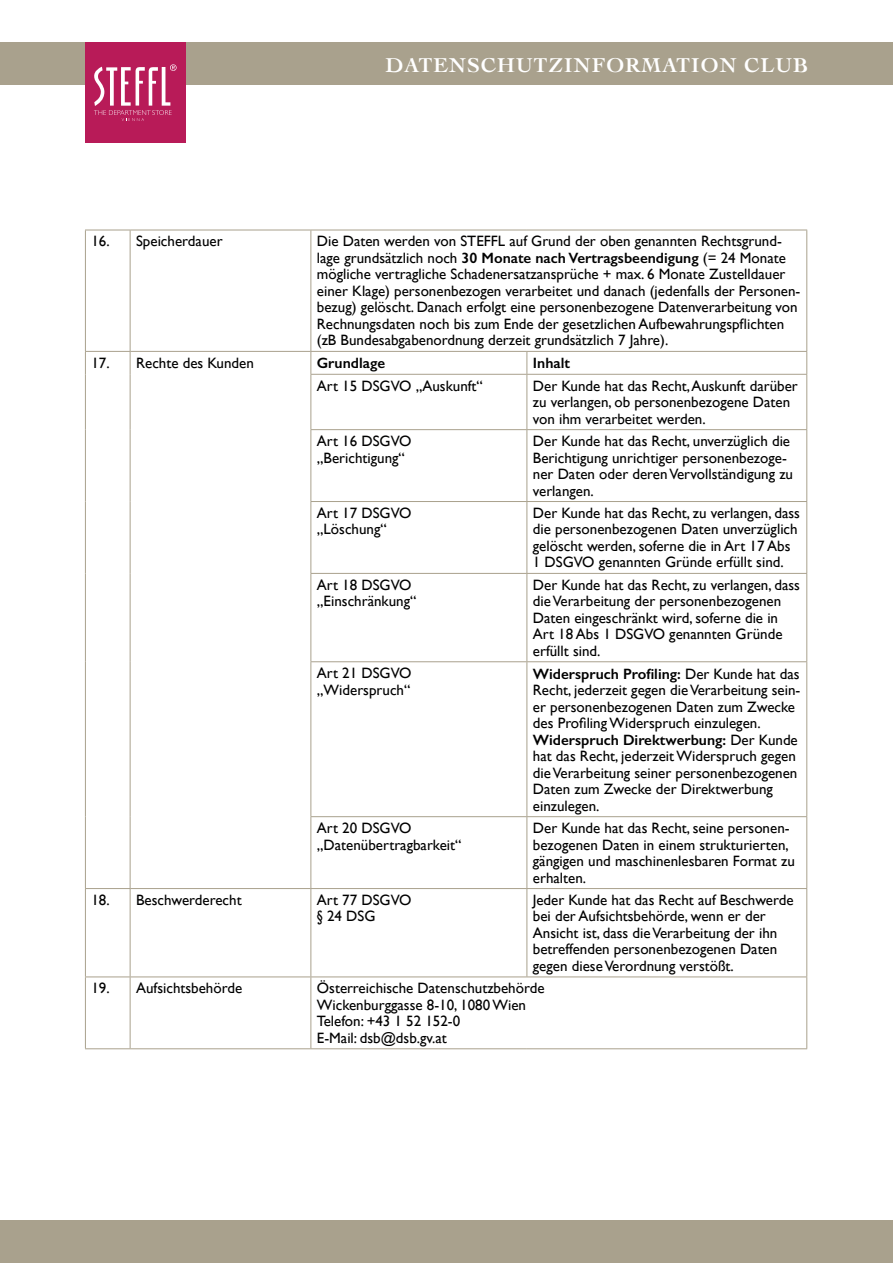
<style>
.page{position:relative;width:893px;height:1263px;background:#fff}
.page>*{position:absolute;margin:0;border:0;box-sizing:border-box;transform-origin:0 0}
.t1{font:700 21px "Cochin";letter-spacing:.05em;color:#fff}
.t2{font:15px/16.5px "Gill Sans";color:#000}
.t3{font:600 15px "Gill Sans";color:#000}
.s1{font-weight:600}
</style>
<div class="page">
<div style="left:0;top:43px;width:893px;height:42px;background:#a9a18d"></div>
<div style="left:0;top:1220px;width:893px;height:43px;background:#a9a18d"></div>
<div style="left:85px;top:43px;width:100px;height:100px;background:#b81b58"></div>
<svg style="left:94px;top:64px;width:83px;height:57px"></svg>
<hr style="left:85px;top:230px;width:45px;height:1px;background:#a9a18d">
<hr style="left:85px;top:230px;width:1px;height:121px;background:#a9a18d">
<hr style="left:130px;top:230px;width:181px;height:1px;background:#a9a18d">
<hr style="left:130px;top:230px;width:1px;height:121px;background:#a9a18d">
<hr style="left:311px;top:230px;width:216px;height:1px;background:#a9a18d">
<hr style="left:310px;top:230px;width:1px;height:121px;background:#a9a18d">
<hr style="left:527px;top:230px;width:280px;height:1px;background:#a9a18d">
<hr style="left:806px;top:230px;width:1px;height:121px;background:#a9a18d">
<hr style="left:85px;top:351px;width:45px;height:1px;background:#a9a18d">
<svg style="left:85px;top:352px;width:1px;height:22px"></svg>
<hr style="left:130px;top:351px;width:181px;height:1px;background:#a9a18d">
<svg style="left:130px;top:352px;width:1px;height:22px"></svg>
<hr style="left:85px;top:374px;width:1px;height:56px;background:#a9a18d">
<hr style="left:130px;top:374px;width:1px;height:56px;background:#a9a18d">
<hr style="left:85px;top:430px;width:1px;height:71px;background:#a9a18d">
<hr style="left:130px;top:430px;width:1px;height:71px;background:#a9a18d">
<hr style="left:85px;top:501px;width:1px;height:72px;background:#a9a18d">
<hr style="left:130px;top:501px;width:1px;height:72px;background:#a9a18d">
<hr style="left:85px;top:573px;width:1px;height:89px;background:#a9a18d">
<hr style="left:130px;top:573px;width:1px;height:89px;background:#a9a18d">
<hr style="left:85px;top:662px;width:1px;height:155px;background:#a9a18d">
<hr style="left:130px;top:662px;width:1px;height:155px;background:#a9a18d">
<hr style="left:85px;top:817px;width:1px;height:71px;background:#a9a18d">
<hr style="left:130px;top:817px;width:1px;height:71px;background:#a9a18d">
<hr style="left:311px;top:351px;width:216px;height:1px;background:#a9a18d">
<svg style="left:310px;top:352px;width:1px;height:22px"></svg>
<hr style="left:527px;top:351px;width:280px;height:1px;background:#a9a18d">
<svg style="left:526px;top:352px;width:1px;height:22px"></svg>
<svg style="left:806px;top:352px;width:1px;height:22px"></svg>
<hr style="left:310px;top:374px;width:217px;height:1px;background:#a9a18d">
<hr style="left:310px;top:375px;width:1px;height:54px;background:#a9a18d">
<hr style="left:527px;top:374px;width:280px;height:1px;background:#a9a18d">
<hr style="left:526px;top:375px;width:1px;height:54px;background:#a9a18d">
<hr style="left:806px;top:375px;width:1px;height:54px;background:#a9a18d">
<hr style="left:310px;top:429px;width:217px;height:1px;background:#a9a18d">
<hr style="left:310px;top:430px;width:1px;height:71px;background:#a9a18d">
<hr style="left:527px;top:429px;width:280px;height:1px;background:#a9a18d">
<hr style="left:526px;top:430px;width:1px;height:71px;background:#a9a18d">
<hr style="left:806px;top:430px;width:1px;height:71px;background:#a9a18d">
<hr style="left:310px;top:501px;width:217px;height:1px;background:#a9a18d">
<hr style="left:310px;top:502px;width:1px;height:71px;background:#a9a18d">
<hr style="left:527px;top:501px;width:280px;height:1px;background:#a9a18d">
<hr style="left:526px;top:502px;width:1px;height:71px;background:#a9a18d">
<hr style="left:806px;top:502px;width:1px;height:71px;background:#a9a18d">
<hr style="left:310px;top:573px;width:217px;height:1px;background:#a9a18d">
<hr style="left:310px;top:574px;width:1px;height:87px;background:#a9a18d">
<hr style="left:527px;top:573px;width:280px;height:1px;background:#a9a18d">
<hr style="left:526px;top:574px;width:1px;height:87px;background:#a9a18d">
<hr style="left:806px;top:574px;width:1px;height:87px;background:#a9a18d">
<hr style="left:310px;top:661px;width:217px;height:1px;background:#a9a18d">
<hr style="left:310px;top:662px;width:1px;height:154px;background:#a9a18d">
<hr style="left:527px;top:661px;width:280px;height:1px;background:#a9a18d">
<hr style="left:526px;top:662px;width:1px;height:154px;background:#a9a18d">
<hr style="left:806px;top:662px;width:1px;height:154px;background:#a9a18d">
<hr style="left:310px;top:816px;width:217px;height:1px;background:#a9a18d">
<hr style="left:310px;top:817px;width:1px;height:71px;background:#a9a18d">
<hr style="left:527px;top:816px;width:280px;height:1px;background:#a9a18d">
<hr style="left:526px;top:817px;width:1px;height:71px;background:#a9a18d">
<hr style="left:806px;top:817px;width:1px;height:71px;background:#a9a18d">
<hr style="left:85px;top:888px;width:45px;height:1px;background:#a9a18d">
<hr style="left:85px;top:889px;width:1px;height:87px;background:#a9a18d">
<hr style="left:130px;top:888px;width:181px;height:1px;background:#a9a18d">
<hr style="left:130px;top:889px;width:1px;height:87px;background:#a9a18d">
<hr style="left:311px;top:888px;width:216px;height:1px;background:#a9a18d">
<hr style="left:310px;top:889px;width:1px;height:87px;background:#a9a18d">
<hr style="left:527px;top:888px;width:280px;height:1px;background:#a9a18d">
<hr style="left:526px;top:889px;width:1px;height:87px;background:#a9a18d">
<hr style="left:806px;top:889px;width:1px;height:87px;background:#a9a18d">
<hr style="left:85px;top:976px;width:45px;height:1px;background:#a9a18d">
<hr style="left:85px;top:977px;width:1px;height:71px;background:#a9a18d">
<hr style="left:130px;top:976px;width:181px;height:1px;background:#a9a18d">
<hr style="left:130px;top:977px;width:1px;height:71px;background:#a9a18d">
<hr style="left:311px;top:976px;width:216px;height:1px;background:#a9a18d">
<hr style="left:310px;top:977px;width:1px;height:71px;background:#a9a18d">
<hr style="left:527px;top:976px;width:280px;height:1px;background:#a9a18d">
<hr style="left:806px;top:977px;width:1px;height:71px;background:#a9a18d">
<hr style="left:85px;top:1048px;width:45px;height:1px;background:#a9a18d">
<hr style="left:130px;top:1048px;width:181px;height:1px;background:#a9a18d">
<hr style="left:311px;top:1048px;width:216px;height:1px;background:#a9a18d">
<hr style="left:527px;top:1048px;width:280px;height:1px;background:#a9a18d">
<h1 class="t1" style="left:385px;top:51px;width:424px">DATENSCHUTZINFORMATION CLUB</h1>
<p class="t2" style="left:91px;top:233px;width:133px">16. Speicherdauer</p>
<p class="t2" style="left:317px;top:233px;width:485px">Die Daten werden von STEFFL auf Grund der oben genannten Rechtsgrund&shy;lage grundsätzlich noch <span class="s1">30 Monate nach Vertragsbeendigung</span> (= 24 Monate mögliche vertragliche Schadenersatzansprüche + max. 6 Monate Zustelldauer einer Klage) personenbezogen verarbeitet und danach (jedenfalls der Personen&shy;bezug) gelöscht. Danach erfolgt eine personenbezogene Datenverarbeitung von Rechnungsdaten noch bis zum Ende der gesetzlichen Aufbewahrungspflichten (zB Bundesabgabenordnung derzeit grundsätzlich 7 Jahre).</p>
<p class="t2" style="left:91px;top:354px;width:164px">17. Rechte des Kunden</p>
<p class="t3" style="left:317px;top:354px;width:70px">Grundlage</p>
<p class="t3" style="left:533px;top:354px;width:39px">Inhalt</p>
<p class="t2" style="left:317px;top:377px;width:168px">Art 15 DSGVO „Auskunft“</p>
<p class="t2" style="left:533px;top:377px;width:266px">Der Kunde hat das Recht, Auskunft darüber zu verlangen, ob personenbezogene Daten von ihm verarbeitet werden.</p>
<p class="t2" style="left:317px;top:433px;width:96px">Art 16 DSGVO „Berichtigung“</p>
<p class="t2" style="left:533px;top:433px;width:262px">Der Kunde hat das Recht, unverzüglich die Berichtigung unrichtiger personenbezoge&shy;ner Daten oder deren Vervollständigung zu verlangen.</p>
<p class="t2" style="left:317px;top:504px;width:96px">Art 17 DSGVO „Löschung“</p>
<p class="t2" style="left:533px;top:504px;width:269px">Der Kunde hat das Recht, zu verlangen, dass die personenbezogenen Daten unverzüglich gelöscht werden, soferne die in Art 17 Abs 1 DSGVO genannten Gründe erfüllt sind.</p>
<p class="t2" style="left:317px;top:576px;width:101px">Art 18 DSGVO „Einschränkung“</p>
<p class="t2" style="left:533px;top:576px;width:269px">Der Kunde hat das Recht, zu verlangen, dass die Verarbeitung der personenbezogenen Daten eingeschränkt wird, soferne die in Art 18 Abs 1 DSGVO genannten Gründe erfüllt sind.</p>
<p class="t2" style="left:317px;top:665px;width:96px">Art 21 DSGVO „Widerspruch“</p>
<p class="t2" style="left:533px;top:665px;width:269px"><span class="s1">Widerspruch Profiling:</span> Der Kunde hat das Recht, jederzeit gegen die Verarbeitung sein&shy;er personenbezogenen Daten zum Zwecke des Profiling Widerspruch einzulegen.<br><span class="s1">Widerspruch Direktwerbung:</span> Der Kunde hat das Recht, jederzeit Widerspruch gegen die Verarbeitung seiner personenbezogenen Daten zum Zwecke der Direktwerbung einzulegen.</p>
<p class="t2" style="left:317px;top:819px;width:146px">Art 20 DSGVO „Datenübertragbarkeit“</p>
<p class="t2" style="left:533px;top:819px;width:263px">Der Kunde hat das Recht, seine personen&shy;bezogenen Daten in einem strukturierten, gängigen und maschinenlesbaren Format zu erhalten.</p>
<p class="t2" style="left:91px;top:891px;width:152px">18. Beschwerderecht</p>
<p class="t2" style="left:317px;top:891px;width:96px">Art 77 DSGVO § 24 DSG</p>
<p class="t2" style="left:533px;top:891px;width:262px">Jeder Kunde hat das Recht auf Beschwerde bei der Aufsichtsbehörde, wenn er der Ansicht ist, dass die Verarbeitung der ihn betreffenden personenbezogenen Daten gegen diese Verordnung verstößt.</p>
<p class="t2" style="left:91px;top:980px;width:152px">19. Aufsichtsbehörde</p>
<p class="t2" style="left:317px;top:980px;width:229px">Österreichische Datenschutzbehörde<br>Wickenburggasse 8-10, 1080 Wien<br>Telefon: +43 1 52 152-0<br>E-Mail: dsb@dsb.gv.at</p>
</div>
